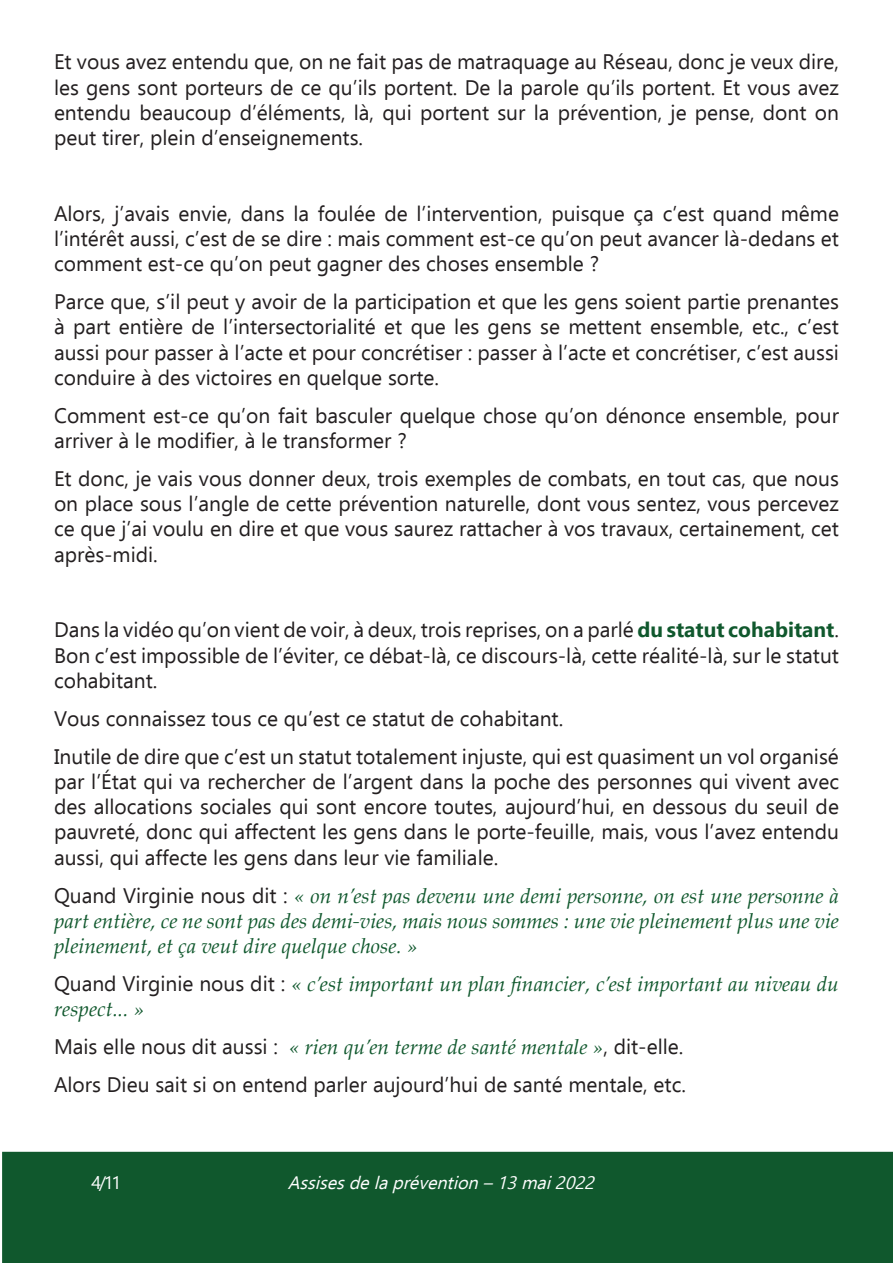
<style>
.page{position:relative;width:893px;height:1263px;background:#fff}
.page>*{position:absolute;margin:0;border:0;box-sizing:border-box;transform-origin:0 0}
.paragraphe_normal{font:21px/25.2px "Ebrima";color:#231f20;text-align:justify}
.paragraphe_normal-2{font:italic 21px/25.2px "Palatino Linotype";color:#10582d;text-align:justify}
.t1{font:italic 18px "Ebrima";color:#fff}
.t2{font:18px "Ebrima";color:#fff}
.s1{font-weight:700;color:#10582d}
.s2{font-family:"Ebrima";font-style:normal;color:#231f20}
.s3{font-family:"Palatino Linotype";font-style:italic;color:#10582d}
</style>
<div class="page">
<div style="left:2px;top:1152px;width:891px;height:111px;background:#10582d"></div>
<p class="paragraphe_normal" style="left:54px;top:49px;width:786px">Et vous avez entendu que, on ne fait pas de matraquage au Réseau, donc je veux dire, les gens sont porteurs de ce qu’ils portent. De la parole qu’ils portent. Et vous avez entendu beaucoup d’éléments, là, qui portent sur la prévention, je pense, dont on peut tirer, plein d’enseignements.</p>
<p class="paragraphe_normal" style="left:54px;top:200px;width:786px">Alors, j’avais envie, dans la foulée de l’intervention, puisque ça c’est quand même l’intérêt aussi, c’est de se dire : mais comment est-ce qu’on peut avancer là-dedans et comment est-ce qu’on peut gagner des choses ensemble ?</p>
<p class="paragraphe_normal" style="left:54px;top:288px;width:786px">Parce que, s’il peut y avoir de la participation et que les gens soient partie prenantes à part entière de l’intersectorialité et que les gens se mettent ensemble, etc., c’est aussi pour passer à l’acte et pour concrétiser : passer à l’acte et concrétiser, c’est aussi conduire à des victoires en quelque sorte.</p>
<p class="paragraphe_normal" style="left:54px;top:402px;width:786px">Comment est-ce qu’on fait basculer quelque chose qu’on dénonce ensemble, pour arriver à le modifier, à le transformer ?</p>
<p class="paragraphe_normal" style="left:54px;top:465px;width:786px">Et donc, je vais vous donner deux, trois exemples de combats, en tout cas, que nous on place sous l’angle de cette prévention naturelle, dont vous sentez, vous percevez ce que j’ai voulu en dire et que vous saurez rattacher à vos travaux, certainement, cet après-midi.</p>
<p class="paragraphe_normal" style="left:54px;top:617px;width:786px">Dans la vidéo qu’on vient de voir, à deux, trois reprises, on a parlé <span class="s1">du statut cohabitant</span>.<br>Bon c’est impossible de l’éviter, ce débat-là, ce discours-là, cette réalité-là, sur le statut cohabitant.</p>
<p class="paragraphe_normal" style="left:54px;top:705px;width:511px">Vous connaissez tous ce qu’est ce statut de cohabitant.</p>
<p class="paragraphe_normal" style="left:54px;top:743px;width:786px">Inutile de dire que c’est un statut totalement injuste, qui est quasiment un vol organisé par l’État qui va rechercher de l’argent dans la poche des personnes qui vivent avec des allocations sociales qui sont encore toutes, aujourd’hui, en dessous du seuil de pauvreté, donc qui affectent les gens dans le porte-feuille, mais, vous l’avez entendu aussi, qui affecte les gens dans leur vie familiale.</p>
<p class="paragraphe_normal-2" style="left:54px;top:882px;width:786px"><span class="s2">Quand Virginie nous dit :</span> « on n’est pas devenu une demi personne, on est une personne à part entière, ce ne sont pas des demi-vies, mais nous sommes : une vie pleinement plus une vie pleinement, et ça veut dire quelque chose. »</p>
<p class="paragraphe_normal-2" style="left:54px;top:970px;width:786px"><span class="s2">Quand Virginie nous dit :</span> « c’est important un plan financier, c’est important au niveau du respect... »</p>
<p class="paragraphe_normal" style="left:54px;top:1033px;width:631px">Mais elle nous dit aussi : <span class="s3">« rien qu’en terme de santé mentale »</span>, dit-elle.</p>
<p class="paragraphe_normal" style="left:54px;top:1071px;width:633px">Alors Dieu sait si on entend parler aujourd’hui de santé mentale, etc.</p>
<p class="t2" style="left:91px;top:1169px;width:31px">4/11</p>
<p class="t1" style="left:288px;top:1169px;width:314px">Assisesdelaprévention–13mai2022</p>
</div>
